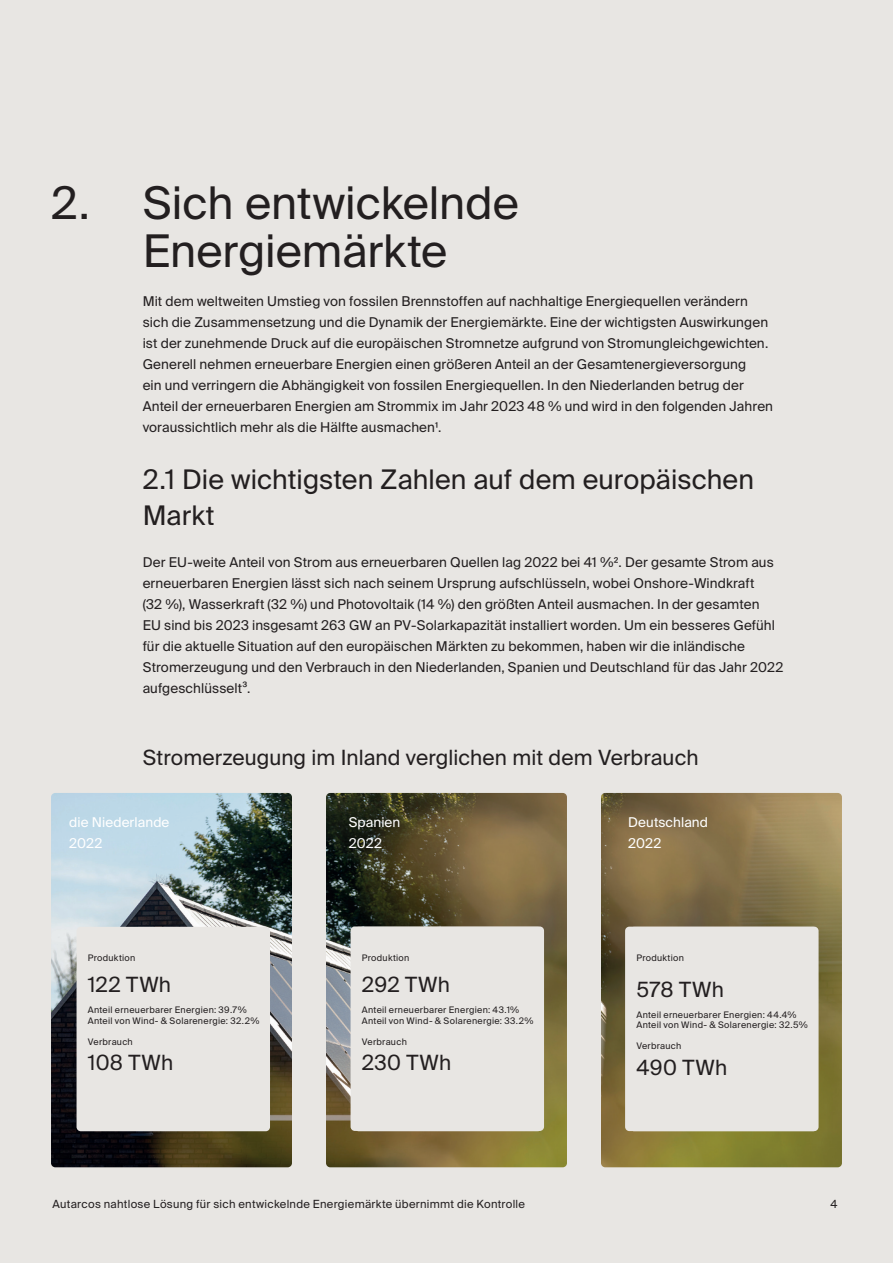
<style>
.page{position:relative;width:893px;height:1263px;background:#e8e6e3}
.page>*{position:absolute;margin:0;border:0;box-sizing:border-box;transform-origin:0 0}
.Header_02{font:45px/48px "Suisse Intl";color:#231f20}
.Header_03{font:27px/36px "Suisse Intl";letter-spacing:.005em;color:#231f20}
.Header_04{font:21px "Suisse Intl";letter-spacing:.005em;color:#231f20}
.Paragraph_Style_03{font:21px "Suisse Intl";letter-spacing:.015em;color:#231f20}
.Paragraph_Style_01{font:13.5px/21px "Suisse Intl";letter-spacing:.01em;color:#231f20}
.Paragraph_Style_01-2{font:13.5px "Suisse Intl";letter-spacing:.01em;color:#fff}
.Paragraph_Style_02{font:11.25px "Suisse Intl";letter-spacing:.025em;color:#231f20}
.Footnotes___graph_data{font:9px "Suisse Intl";letter-spacing:.03em;color:#231f20}
.Paragraph_Style_03-2{font:9px "Suisse Intl";letter-spacing:.03em;color:#231f20}
</style>
<div class="page">
<img style="left:51px;top:793px;width:241px;height:374px">
<img style="left:326px;top:793px;width:241px;height:374px">
<img style="left:601px;top:793px;width:241px;height:374px">
<div style="left:77px;top:927px;width:193px;height:204px;background:#e8e6e3;border-radius:4px"></div>
<div style="left:351px;top:926px;width:193px;height:205px;background:#e8e6e3;border-radius:4px"></div>
<div style="left:625px;top:927px;width:194px;height:204px;background:#e8e6e3;border-radius:4px"></div>
<p class="Header_02" style="left:51px;top:179px;width:40px">2.</p>
<p class="Header_02" style="left:143px;top:179px;width:378px">Sich entwickelnde<br>Energiemärkte</p>
<p class="Paragraph_Style_01" style="left:143px;top:291px;width:632px">Mit dem weltweiten Umstieg von fossilen Brennstoffen auf nachhaltige Energiequellen verändern sich die Zusammensetzung und die Dynamik der Energiemärkte. Eine der wichtigsten Auswirkungen ist der zunehmende Druck auf die europäischen Stromnetze aufgrund von Stromungleichgewichten.<br>Generell nehmen erneuerbare Energien einen größeren Anteil an der Gesamtenergieversorgung<br>ein und verringern die Abhängigkeit von fossilen Energiequellen. In den Niederlanden betrug der Anteil der erneuerbaren Energien am Strommix im Jahr 2023 48 % und wird in den folgenden Jahren voraussichtlich mehr als die Hälfte ausmachen1.</p>
<p class="Header_03" style="left:143px;top:462px;width:613px">2.1 Die wichtigsten Zahlen auf dem europäischen<br>Markt</p>
<p class="Paragraph_Style_01" style="left:143px;top:552px;width:642px">Der EU-weite Anteil von Strom aus erneuerbaren Quellen lag 2022 bei 41 %2. Der gesamte Strom aus erneuerbaren Energien lässt sich nach seinem Ursprung aufschlüsseln, wobei Onshore-Windkraft<br>(32 %), Wasserkraft (32 %) und Photovoltaik (14 %) den größten Anteil ausmachen. In der gesamten<br>EU sind bis 2023 insgesamt 263 GW an PV-Solarkapazität installiert worden. Um ein besseres Gefühl für die aktuelle Situation auf den europäischen Märkten zu bekommen, haben wir die inländische Stromerzeugung und den Verbrauch in den Niederlanden, Spanien und Deutschland für das Jahr 2022 aufgeschlüsselt3.</p>
<p class="Header_04" style="left:143px;top:745px;width:557px">Stromerzeugung im Inland verglichen mit dem Verbrauch</p>
<p class="Paragraph_Style_01-2" style="left:69px;top:815px;width:102px">die Niederlande</p>
<p class="Paragraph_Style_01-2" style="left:69px;top:836px;width:35px">2022</p>
<p class="Paragraph_Style_03-2" style="left:88px;top:952px;width:49px">Produktion</p>
<p class="Paragraph_Style_03" style="left:88px;top:973px;width:85px">122 TWh</p>
<p class="Footnotes___graph_data" style="left:88px;top:1005px;width:160px">Anteil erneuerbarer Energien: 39.7%</p>
<p class="Footnotes___graph_data" style="left:88px;top:1015px;width:173px">Anteil von Wind- &amp; Solarenergie: 32.2%</p>
<p class="Paragraph_Style_03-2" style="left:88px;top:1036px;width:47px">Verbrauch</p>
<p class="Paragraph_Style_03" style="left:88px;top:1051px;width:87px">108 TWh</p>
<p class="Paragraph_Style_01-2" style="left:349px;top:815px;width:53px">Spanien</p>
<p class="Paragraph_Style_01-2" style="left:349px;top:836px;width:35px">2022</p>
<p class="Paragraph_Style_03-2" style="left:362px;top:952px;width:49px">Produktion</p>
<p class="Paragraph_Style_03" style="left:362px;top:972px;width:90px">292 TWh</p>
<p class="Footnotes___graph_data" style="left:362px;top:1005px;width:159px">Anteil erneuerbarer Energien: 43.1%</p>
<p class="Footnotes___graph_data" style="left:362px;top:1015px;width:173px">Anteil von Wind- &amp; Solarenergie: 33.2%</p>
<p class="Paragraph_Style_03-2" style="left:362px;top:1036px;width:47px">Verbrauch</p>
<p class="Paragraph_Style_03" style="left:362px;top:1050px;width:91px">230 TWh</p>
<p class="Paragraph_Style_01-2" style="left:628px;top:815px;width:81px">Deutschland</p>
<p class="Paragraph_Style_01-2" style="left:628px;top:836px;width:35px">2022</p>
<p class="Paragraph_Style_03-2" style="left:636px;top:952px;width:49px">Produktion</p>
<p class="Paragraph_Style_03" style="left:636px;top:977px;width:89px">578 TWh</p>
<p class="Footnotes___graph_data" style="left:636px;top:1009px;width:162px">Anteil erneuerbarer Energien: 44.4%</p>
<p class="Footnotes___graph_data" style="left:636px;top:1020px;width:173px">Anteil von Wind- &amp; Solarenergie: 32.5%</p>
<p class="Paragraph_Style_03-2" style="left:636px;top:1041px;width:47px">Verbrauch</p>
<p class="Paragraph_Style_03" style="left:636px;top:1055px;width:92px">490 TWh</p>
<p class="Paragraph_Style_02" style="left:52px;top:1197px;width:474px">Autarcos nahtlose Lösung für sich entwickelnde Energiemärkte übernimmt die Kontrolle</p>
<p class="Paragraph_Style_02" style="left:831px;top:1197px;width:9px">4</p>
</div>
